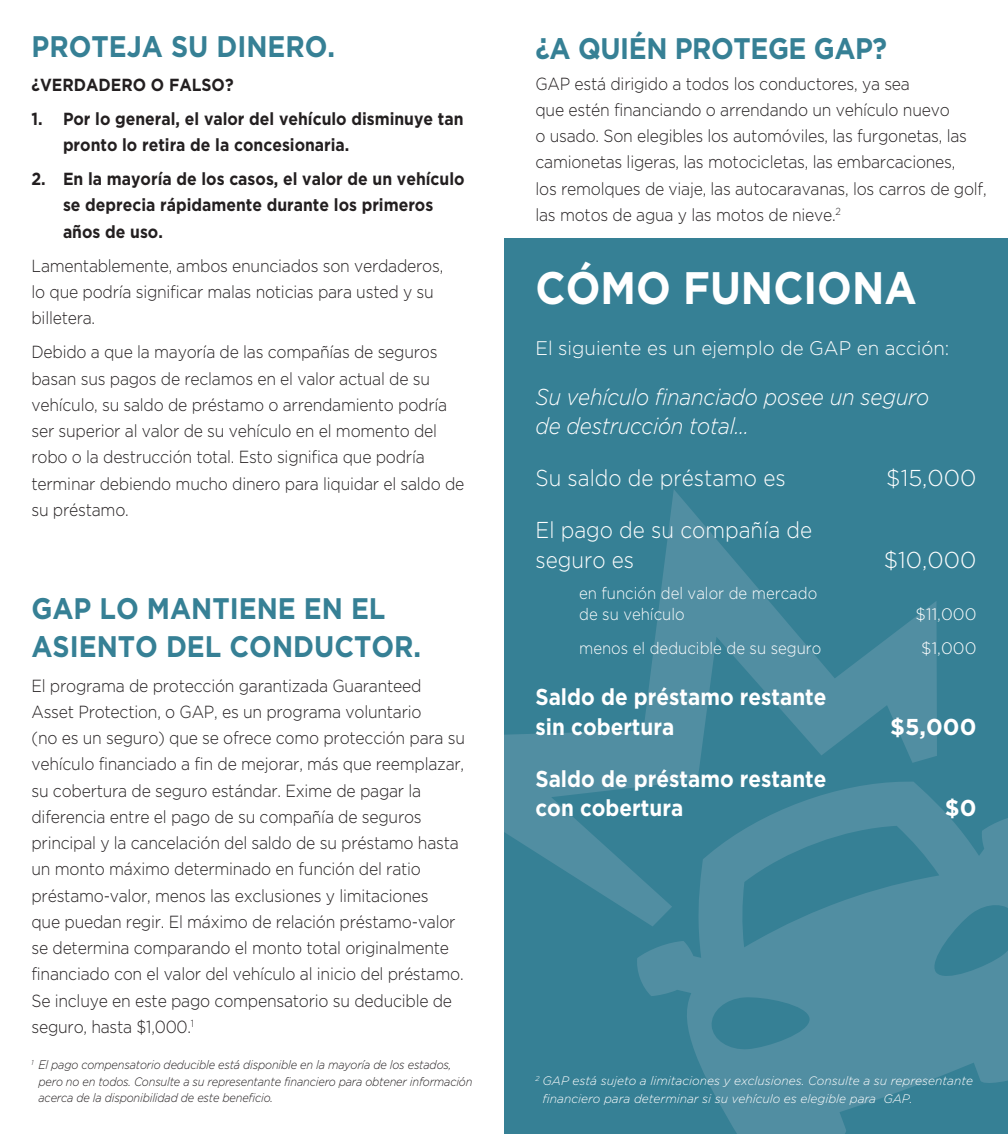
<style>
.page{position:relative;width:1008px;height:1134px;background:#fff}
.page>*{position:absolute;margin:0;border:0;box-sizing:border-box;transform-origin:0 0}
.t1{font:700 45.5px "Gotham HTF";color:#fff;scale:.9 1}
.t2{font:700 29.75px/38.5px "Gotham HTF";color:#368095;scale:.9 1}
.t3{font:700 22.93px/29.8px "Gotham HTF";color:#fff;scale:.9 1}
.t4{font:italic 300 22.93px/29.8px "Gotham HTF";letter-spacing:-.01em;color:#fff;scale:.9 1}
.t5{font:300 22.93px/29.8px "Gotham HTF";color:#fff;scale:.9 1}
.t6{font:300 22.93px "Gotham HTF";color:#fff}
.t7{font:700 22.93px "Gotham HTF";color:#fff}
.t8{font:300 19.6px "Gotham HTF";color:#fff;scale:.95 1}
.t9{font:300 17.5px/26.2px "Gotham HTF";letter-spacing:-.015em;color:#231f20;scale:.9 1}
.t10{font:700 17.5px/26.2px "Gotham HTF";color:#231f20;scale:.9 1}
.t11{font:300 16.62px/21px "Gotham HTF";color:#fff;scale:.9 1}
.t12{font:300 16.62px "Gotham HTF";color:#fff}
.t13{font:italic 300 12.25px/16.6px "Gotham HTF";letter-spacing:-.015em;color:#231f20;scale:.9 1}
.t14{font:italic 300 12.25px/17.5px "Gotham HTF";color:#fff}
</style>
<div class="page">
<div style="left:504px;top:239px;width:504px;height:895px;background:#368095"></div>
<svg style="left:504px;top:490px;width:433px;height:426px"></svg>
<svg style="left:637px;top:782px;width:371px;height:352px;fill:#518ea2"></svg>
<h2 class="t2" style="left:32px;top:26px;width:339px">PROTEJA SU DINERO.</h2>
<p class="t10" style="left:32px;top:71px;width:226px">¿VERDADERO O FALSO?</p>
<p class="t10" style="left:63px;top:105px;width:447px;text-indent:-32px">1. Por lo general, el valor del vehículo disminuye tan pronto lo retira de la concesionaria.</p>
<p class="t10" style="left:63px;top:165px;width:448px;text-indent:-32px">2. En la mayoría de los casos, el valor de un vehículo se deprecia rápidamente durante los primeros años de uso.</p>
<p class="t9" style="left:32px;top:252px;width:459px">Lamentablemente, ambos enunciados son verdaderos, lo que podría significar malas noticias para usted y su billetera.</p>
<p class="t9" style="left:32px;top:339px;width:483px">Debido a que la mayoría de las compañías de seguros basan sus pagos de reclamos en el valor actual de su vehículo, su saldo de préstamo o arrendamiento podría ser superior al valor de su vehículo en el momento del robo o la destrucción total. Esto significa que podría terminar debiendo mucho dinero para liquidar el saldo de su préstamo.</p>
<h2 class="t2" style="left:32px;top:588px;width:435px">GAP LO MANTIENE EN EL<br>ASIENTO DEL CONDUCTOR.</h2>
<p class="t9" style="left:32px;top:672px;width:483px">El programa de protección garantizada Guaranteed Asset Protection, o GAP, es un programa voluntario<br>(no es un seguro) que se ofrece como protección para su vehículo financiado a fin de mejorar, más que reemplazar, su cobertura de seguro estándar. Exime de pagar la diferencia entre el pago de su compañía de seguros principal y la cancelación del saldo de su préstamo hasta un monto máximo determinado en función del ratio préstamo-valor, menos las exclusiones y limitaciones<br>que puedan regir. El máximo de relación préstamo-valor se determina comparando el monto total originalmente financiado con el valor del vehículo al inicio del préstamo.<br>Se incluye en este pago compensatorio su deducible de seguro, hasta $1,000.<sup>1</sup></p>
<p class="t13" style="left:39px;top:1057px;width:484px;text-indent:-7px"><sup>1</sup> El pago compensatorio deducible está disponible en la mayoría de los estados, pero no en todos. Consulte a su representante financiero para obtener información acerca de la disponibilidad de este beneficio.</p>
<h2 class="t2" style="left:536px;top:29px;width:392px">¿A QUIÉN PROTEGE GAP?</h2>
<p class="t9" style="left:536px;top:70px;width:503px">GAP está dirigido a todos los conductores, ya sea<br>que estén financiando o arrendando un vehículo nuevo<br>o usado. Son elegibles los automóviles, las furgonetas, las camionetas ligeras, las motocicletas, las embarcaciones,<br>los remolques de viaje, las autocaravanas, los carros de golf, las motos de agua y las motos de nieve.<sup>2</sup></p>
<h1 class="t1" style="left:536px;top:262px;width:425px">CÓMO FUNCIONA</h1>
<p class="t8" style="left:535px;top:337px;width:437px">El siguiente es un ejemplo de GAP en acción:</p>
<h3 class="t4" style="left:535px;top:382px;width:439px">Su vehículo financiado posee un seguro de destrucción total…</h3>
<h3 class="t5" style="left:535px;top:463px;width:280px">Su saldo de préstamo es</h3>
<h3 class="t6" style="left:886px;top:466px;width:92px">$15,000</h3>
<h3 class="t5" style="left:535px;top:515px;width:309px">El pago de su compañía de seguro es</h3>
<h3 class="t6" style="left:884px;top:547px;width:94px">$10,000</h3>
<p class="t11" style="left:579px;top:583px;width:266px">en función del valor de mercado de su vehículo</p>
<p class="t12" style="left:916px;top:605px;width:62px">$11,000</p>
<p class="t11" style="left:579px;top:637px;width:271px">menos el deducible de su seguro</p>
<p class="t12" style="left:921px;top:639px;width:57px">$1,000</p>
<h3 class="t3" style="left:535px;top:682px;width:325px">Saldo de préstamo restante sin cobertura</h3>
<h3 class="t7" style="left:890px;top:714px;width:88px">$5,000</h3>
<h3 class="t3" style="left:535px;top:763px;width:325px">Saldo de préstamo restante con cobertura</h3>
<h3 class="t7" style="left:945px;top:795px;width:33px">$0</h3>
<p class="t14" style="left:543px;top:1072px;width:432px;text-indent:-7px"><sup>2</sup> GAP está sujeto a limitaciones y exclusiones. Consulte a su representante financiero para determinar si su vehículo es elegible para GAP.</p>
</div>
